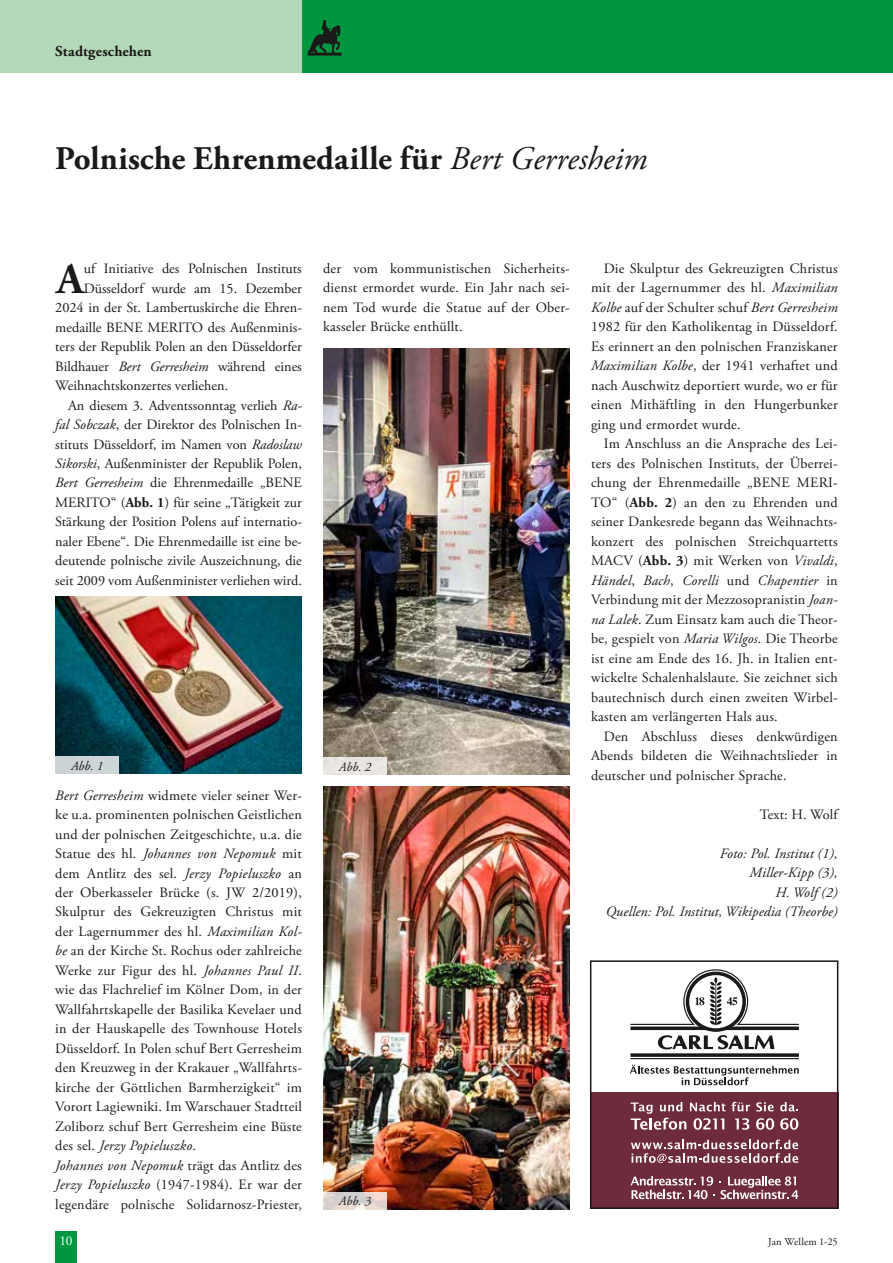
<style>
.page{position:relative;width:893px;height:1263px;background:#fff}
.page>*{position:absolute;margin:0;border:0;box-sizing:border-box;transform-origin:0 0}
.t1{font:700 43.65px "Adobe Garamond Pro";color:#1a1a18}
.t2{font:700 33px "Adobe Garamond Pro";letter-spacing:.005em;color:#1a1a18}
.t3{font:700 15px "Adobe Garamond Pro";letter-spacing:.01em;color:#1a1a18}
.t4{font:14.25px/19.5px "Adobe Garamond Pro";letter-spacing:.015em;color:#1a1a18;text-align:justify}
.t5{font:italic 14.25px/19.5px "Adobe Garamond Pro";letter-spacing:.005em;color:#1a1a18;text-align:right}
.t6{font:13.5px "Adobe Garamond Pro";color:#fff}
.t7{font:italic 12.75px "Adobe Garamond Pro";letter-spacing:.005em;color:#1a1a18}
.t8{font:10.5px "Adobe Garamond Pro";letter-spacing:.01em;color:#1a1a18}
.s1{font-weight:400;font-style:italic}
.s2{font-style:italic}
.s3{font-weight:700}
</style>
<div class="page">
<div style="left:302px;top:0;width:591px;height:72px;background:#00963f"></div>
<div style="left:0;top:0;width:302px;height:72px;background:#b4d9b9"></div>
<svg style="left:307px;top:20px;width:35px;height:36px"></svg>
<div style="left:55px;top:1231px;width:22px;height:32px;background:#00963f"></div>
<div style="left:590px;top:1092px;width:248px;height:117px;background:#6e2b3b"></div>
<svg style="left:732px;top:1102px;width:18px;height:9px"></svg>
<svg style="left:756px;top:1102px;width:18px;height:9px"></svg>
<svg style="left:780px;top:1102px;width:18px;height:9px"></svg>
<svg style="left:631px;top:1102px;width:94px;height:28px"></svg>
<svg style="left:735px;top:1118px;width:14px;height:12px"></svg>
<svg style="left:756px;top:1118px;width:18px;height:12px"></svg>
<svg style="left:780px;top:1118px;width:18px;height:12px"></svg>
<svg style="left:631px;top:1139px;width:167px;height:24px"></svg>
<svg style="left:631px;top:1176px;width:167px;height:23px"></svg>
<svg style="left:630px;top:1053px;width:169px;height:4px"></svg>
<hr style="left:630px;top:1058px;width:169px;height:1px;background:#1a1a18">
<svg style="left:630px;top:969px;width:169px;height:80px"></svg>
<svg style="left:630px;top:1065px;width:169px;height:20px"></svg>
<div style="left:590px;top:960px;width:248px;height:249px;border:2px solid #1c1517"></div>
<img style="left:55px;top:596px;width:247px;height:177px">
<div style="left:55px;top:756px;width:64px;height:17px;background:#ccd4d7"></div>
<img style="left:323px;top:348px;width:247px;height:426px">
<img style="left:323px;top:787px;width:247px;height:422px">
<div style="left:323px;top:757px;width:64px;height:17px;background:#e9e6e2"></div>
<svg style="left:323px;top:1192px;width:64px;height:17px"></svg>
<p class="t3" style="left:55px;top:42px;width:98px">Stadtgeschehen</p>
<h2 class="t2" style="left:55px;top:139px;width:593px">Polnische Ehrenmedaille für <span class="s1">Bert Gerresheim</span></h2>
<p class="t4" style="left:323px;top:259px;width:248px">der vom kommunistischen Sicherheits&shy;dienst ermordet wurde. Ein Jahr nach sei&shy;nem Tod wurde die Statue auf der Ober&shy;kasseler Brücke enthüllt.</p>
<p class="t4" style="left:591px;top:259px;width:248px;text-indent:13px">Die Skulptur des Gekreuzigten Christus mit der Lagernummer des hl. <span class="s2">Maximilian Kolbe</span> auf der Schulter schuf <span class="s2">Bert Gerresheim </span>1982 für den Katholikentag in Düsseldorf.<br>Es erinnert an den polnischen Franziskaner <span class="s2">Maximilian Kolbe</span>, der 1941 verhaftet und nach Auschwitz deportiert wurde, wo er für einen Mithäftling in den Hungerbunker ging und ermordet wurde.</p>
<p class="t4" style="left:591px;top:434px;width:248px;text-indent:13px">Im Anschluss an die Ansprache des Lei&shy;ters des Polnischen Instituts, der Überrei&shy;chung der Ehrenmedaille „BENE MERI-TO“ (<span class="s3">Abb. 2</span>) an den zu Ehrenden und seiner Dankesrede begann das Weihnachts&shy;konzert des polnischen Streichquartetts MACV (<span class="s3">Abb. 3</span>) mit Werken von <span class="s2">Vivaldi</span>, <span class="s2">Händel</span>, <span class="s2">Bach</span>, <span class="s2">Corelli</span> und <span class="s2">Chapentier</span> in Verbindung mit der Mezzosopranistin <span class="s2">Joan&shy;na Lalek</span>. Zum Einsatz kam auch die Theor&shy;be, gespielt von <span class="s2">Maria Wilgos</span>. Die Theorbe ist eine am Ende des 16. Jh. in Italien ent&shy;wickelte Schalenhalslaute. Sie zeichnet sich bautechnisch durch einen zweiten Wirbel&shy;kasten am verlängerten Hals aus.</p>
<p class="t4" style="left:591px;top:727px;width:248px;text-indent:13px">Den Abschluss dieses denkwürdigen Abends bildeten die Weihnachtslieder in deutscher und polnischer Sprache.</p>
<p class="t4" style="left:760px;top:805px;width:79px">Text: H. Wolf</p>
<p class="t5" style="left:606px;top:844px;width:233px">Foto: Pol. Institut (1),<br>Miller-Kipp (3),<br>H. Wolf (2)<br>Quellen: Pol. Institut, Wikipedia (Theorbe)</p>
<h1 class="t1" style="left:57px;top:253px;width:29px">A</h1>
<p class="t4" style="left:84px;top:259px;width:220px">uf Initiative des Polnischen Instituts</p>
<p class="t4" style="left:84px;top:279px;width:220px">Düsseldorf wurde am 15. Dezember</p>
<p class="t4" style="left:55px;top:298px;width:248px">2024 in der St. Lambertuskirche die Ehren-</p>
<p class="t4" style="left:55px;top:318px;width:248px">medaille BENE MERITO des Außenminis-</p>
<p class="t4" style="left:55px;top:337px;width:248px">ters der Republik Polen an den Düsseldorfer</p>
<p class="t4" style="left:55px;top:357px;width:248px">Bildhauer <span class="s2">Bert Gerresheim</span> während eines</p>
<p class="t4" style="left:55px;top:376px;width:174px">Weihnachtskonzertes verliehen.</p>
<p class="t4" style="left:68px;top:396px;width:235px">An diesem 3. Adventssonntag verlieh <span class="s2">Ra-</span></p>
<p class="t4" style="left:55px;top:415px;width:248px"><span class="s2">fal Sobczak</span>, der Direktor des Polnischen In-</p>
<p class="t4" style="left:55px;top:435px;width:248px">stituts Düsseldorf, im Namen von <span class="s2">Radoslaw</span></p>
<p class="t4" style="left:55px;top:454px;width:248px"><span class="s2">Sikorski</span>, Außenminister der Republik Polen,</p>
<p class="t4" style="left:55px;top:474px;width:248px"><span class="s2">Bert Gerresheim</span> die Ehrenmedaille „BENE</p>
<p class="t4" style="left:55px;top:493px;width:248px">MERITO“ (<span class="s3">Abb. 1</span>) für seine „Tätigkeit zur</p>
<p class="t4" style="left:55px;top:513px;width:248px">Stärkung der Position Polens auf internatio-</p>
<p class="t4" style="left:55px;top:532px;width:248px">naler Ebene“. Die Ehrenmedaille ist eine be-</p>
<p class="t4" style="left:55px;top:552px;width:248px">deutende polnische zivile Auszeichnung, die</p>
<p class="t4" style="left:55px;top:571px;width:248px">seit 2009 vom Außenminister verliehen wird.</p>
<p class="t7" style="left:71px;top:758px;width:34px">Abb. 1</p>
<p class="t7" style="left:339px;top:759px;width:34px">Abb. 2</p>
<p class="t4" style="left:55px;top:786px;width:248px;text-align:left"><span class="s2">Bert Gerresheim</span> widmete vieler seiner Wer&shy;ke u.a. prominenten polnischen Geistlichen und der polnischen Zeitgeschichte, u.a. die Statue des hl. <span class="s2">Johannes von Nepomuk</span> mit dem Antlitz des sel. <span class="s2">Jerzy Popieluszko</span> an der Oberkasseler Brücke (s. JW 2/2019), Skulptur des Gekreuzigten Christus mit der Lagernummer des hl. <span class="s2">Maximilian Kol&shy;be</span> an der Kirche St. Rochus oder zahlreiche Werke zur Figur des hl. <span class="s2">Johannes Paul II</span>. wie das Flachrelief im Kölner Dom, in der Wallfahrtskapelle der Basilika Kevelaer und in der Hauskapelle des Townhouse Hotels Düsseldorf. In Polen schuf Bert Gerresheim den Kreuzweg in der Krakauer „Wallfahrts&shy;kirche der Göttlichen Barmherzigkeit“ im Vorort Lagiewniki. Im Warschauer Stadtteil Zoliborz schuf Bert Gerresheim eine Büste des sel. <span class="s2">Jerzy Popieluszko</span>.<br><span class="s2">Johannes von Nepomuk</span> trägt das Antlitz des <span class="s2">Jerzy Popieluszko</span> (1947-1984). Er war der legendäre polnische Solidarnosz-Priester,</p>
<p class="t7" style="left:339px;top:1193px;width:34px">Abb. 3</p>
<p class="t6" style="left:59px;top:1233px;width:14px">10</p>
<p class="t8" style="left:768px;top:1235px;width:71px">Jan Wellem 1-25</p>
</div>
